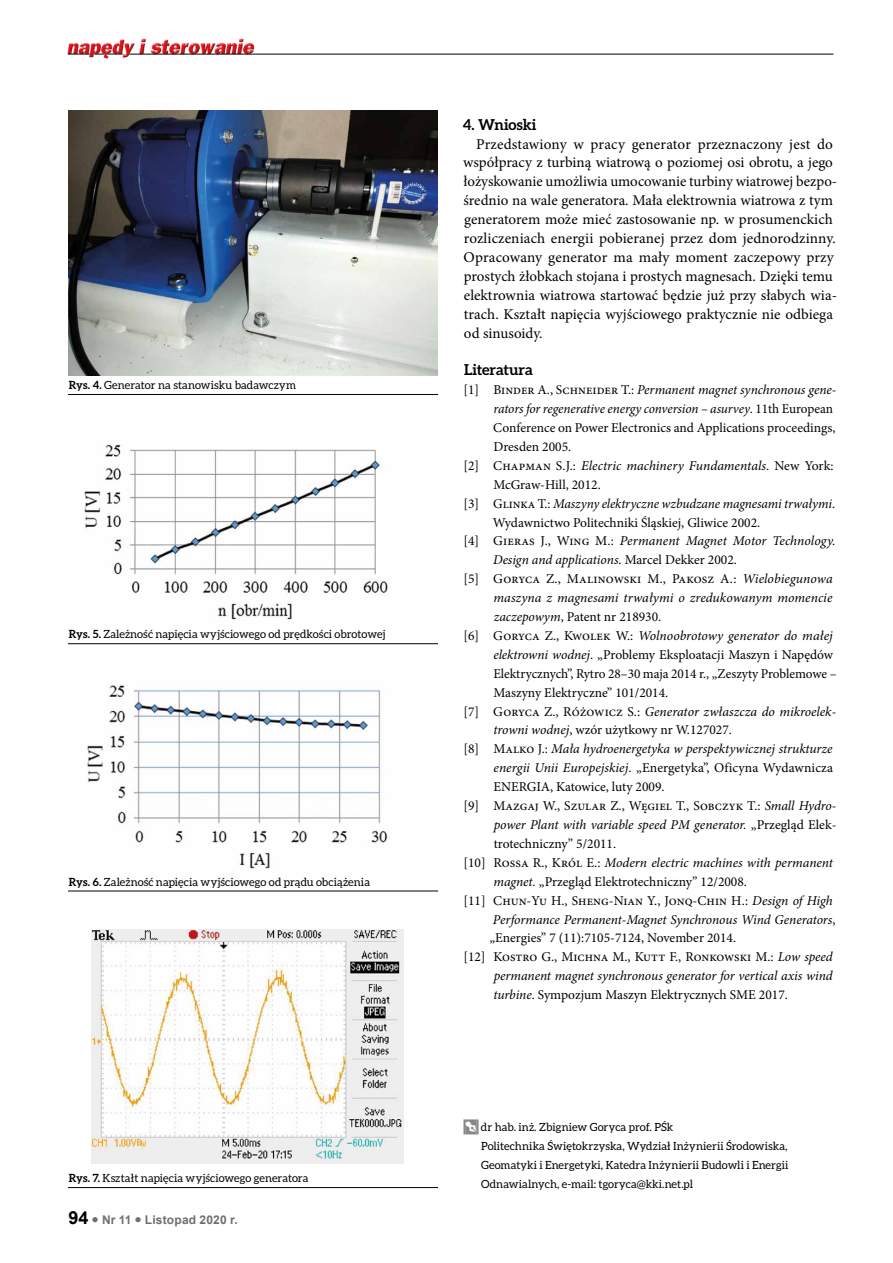
<style>
.page{position:relative;width:893px;height:1263px;background:#fff}
.page>*{position:absolute;margin:0;border:0;box-sizing:border-box;transform-origin:0 0}
.t1{font:15px/18.9px "Minion Pro";letter-spacing:.005em;color:#000}
.t2{font:700 15px "Aleo";letter-spacing:-.005em;color:#000}
.t3{font:13.5px "Minion Pro";color:#000}
.t4{font:italic 13.5px "Minion Pro";letter-spacing:-.005em;color:#000}
.t5{font:700 12px "Arial";letter-spacing:.015em;color:#706f6f}
.t6{font:11.25px/18.9px "Aleo";letter-spacing:.01em;color:#000}
.s1{font-weight:700}
.s2{font-size:18px;color:#000}
.s3{font-style:normal}
.s4{font-style:italic}
</style>
<div class="page">
<img style="left:67px;top:38px;width:190px;height:21px">
<hr style="left:129px;top:54px;width:704px;height:1px;background:#000">
<svg style="left:68px;top:54px;width:55px;height:1px"></svg>
<hr style="left:68px;top:394px;width:370px;height:1px;background:#000">
<hr style="left:68px;top:643px;width:370px;height:1px;background:#000">
<hr style="left:68px;top:1187px;width:370px;height:1px;background:#000">
<img style="left:68px;top:111px;width:370px;height:264px">
<img style="left:84px;top:444px;width:304px;height:176px">
<img style="left:87px;top:685px;width:301px;height:184px">
<img style="left:92px;top:930px;width:312px;height:234px">
<hr style="left:68px;top:891px;width:370px;height:1px;background:#000">
<hr style="left:463px;top:1119px;width:3px;height:15px;background:#878787">
<svg style="left:466px;top:1119px;width:12px;height:15px"></svg>
<p class="t6" style="left:69px;top:376px;width:229px"><span class="s1">Rys. 4.</span> Generator na stanowisku badawczym</p>
<p class="t6" style="left:69px;top:625px;width:318px"><span class="s1">Rys. 5.</span> Zależność napięcia wyjściowego od prędkości obrotowej</p>
<p class="t6" style="left:69px;top:872px;width:303px"><span class="s1">Rys. 6.</span> Zależność napięcia wyjściowego od prądu obciążenia</p>
<p class="t6" style="left:69px;top:1169px;width:241px"><span class="s1">Rys. 7.</span> Kształt napięcia wyjściowego generatora</p>
<p class="t5" style="left:68px;top:1212px;width:171px"><span class="s2">94</span> ● Nr 11 ● Listopad 2020 r.</p>
<p class="t2" style="left:463px;top:116px;width:75px">4. Wnioski</p>
<p class="t1" style="left:463px;top:134px;width:375px;text-indent:13px">Przedstawiony w pracy generator przeznaczony jest do współpracy z turbiną wiatrową o poziomej osi obrotu, a jego łożyskowanie umożliwia umocowanie turbiny wiatrowej bezpo&shy;średnio na wale generatora. Mała elektrownia wiatrowa z tym generatorem może mieć zastosowanie np. w prosumenckich rozliczeniach energii pobieranej przez dom jednorodzinny.<br>Opracowany generator ma mały moment zaczepowy przy prostych żłobkach stojana i prostych magnesach. Dzięki temu elektrownia wiatrowa startować będzie już przy słabych wia&shy;trach. Kształt napięcia wyjściowego praktycznie nie odbiega od sinusoidy.</p>
<p class="t2" style="left:464px;top:361px;width:70px">Literatura</p>
<p class="t4" style="left:463px;top:381px;width:375px"><span class="s3">[1] Binder A., Schneider T.:</span> Permanent magnet synchronous gene-</p>
<p class="t4" style="left:494px;top:400px;width:341px">rators for regenerative energy conversion – asurvey<span class="s3">. 11th European</span></p>
<p class="t3" style="left:493px;top:419px;width:344px">Conference on Power Electronics and Applications proceedings,</p>
<p class="t3" style="left:493px;top:438px;width:79px">Dresden 2005.</p>
<p class="t4" style="left:463px;top:456px;width:372px"><span class="s3">[2] Chapman S.J.:</span> Electric machinery Fundamentals<span class="s3">. New York:</span></p>
<p class="t3" style="left:493px;top:475px;width:109px">McGraw-Hill, 2012.</p>
<p class="t4" style="left:463px;top:494px;width:373px"><span class="s3">[3] Glinka T.:</span> Maszyny elektryczne wzbudzane magnesami trwałymi<span class="s3">.</span></p>
<p class="t3" style="left:493px;top:513px;width:269px">Wydawnictwo Politechniki Śląskiej, Gliwice 2002.</p>
<p class="t4" style="left:463px;top:532px;width:374px"><span class="s3">[4] Gieras J., Wing M.:</span> Permanent Magnet Motor Technology.</p>
<p class="t4" style="left:493px;top:551px;width:245px">Design and applications<span class="s3">. Marcel Dekker 2002.</span></p>
<p class="t3" style="left:463px;top:570px;width:371px">[5] Goryca Z., Malinowski M., Pakosz A.: <span class="s4">Wielobiegunowa</span></p>
<p class="t4" style="left:493px;top:589px;width:340px">maszyna z magnesami trwałymi o zredukowanym momencie</p>
<p class="t3" style="left:494px;top:608px;width:169px"><span class="s4">zaczepowym</span>, Patent nr 218930.</p>
<p class="t4" style="left:463px;top:626px;width:371px"><span class="s3">[6] Goryca Z., Kwolek W.:</span> Wolnoobrotowy generator do małej</p>
<p class="t3" style="left:493px;top:645px;width:341px"><span class="s4">elektrowni wodnej</span>. „Problemy Eksploatacji Maszyn i Napędów</p>
<p class="t3" style="left:493px;top:664px;width:345px">Elektrycznych”, Rytro 28–30 maja 2014 r., „Zeszyty Problemowe –</p>
<p class="t3" style="left:493px;top:683px;width:176px">Maszyny Elektryczne” 101/2014.</p>
<p class="t4" style="left:463px;top:702px;width:374px"><span class="s3">[7] Goryca Z., Różowicz S.:</span> Generator zwłaszcza do mikroelek-</p>
<p class="t3" style="left:493px;top:721px;width:240px"><span class="s4">trowni wodnej</span>, wzór użytkowy nr W.127027.</p>
<p class="t4" style="left:463px;top:740px;width:371px"><span class="s3">[8] Malko J.:</span> Mała hydroenergetyka w perspektywicznej strukturze</p>
<p class="t3" style="left:493px;top:759px;width:341px"><span class="s4">energii Unii Europejskiej</span>. „Energetyka”, Oficyna Wydawnicza</p>
<p class="t3" style="left:493px;top:778px;width:173px">ENERGIA, Katowice, luty 2009.</p>
<p class="t3" style="left:463px;top:797px;width:375px">[9] Mazgaj W., Szular Z., Węgiel T., Sobczyk T.: <span class="s4">Small Hydro-</span></p>
<p class="t4" style="left:494px;top:815px;width:344px">power Plant with variable speed PM generator. <span class="s3">„Przegląd Elek-</span></p>
<p class="t3" style="left:494px;top:834px;width:124px">trotechniczny” 5/2011.</p>
<p class="t4" style="left:463px;top:853px;width:371px"><span class="s3">[10] Rossa R., Król E.:</span> Modern electric machines with permanent</p>
<p class="t3" style="left:493px;top:872px;width:255px"><span class="s4">magnet.</span> „Przegląd Elektrotechniczny” 12/2008.</p>
<p class="t3" style="left:463px;top:891px;width:371px">[11] Chun-Yu H., Sheng-Nian Y., Jonq-Chin H.: <span class="s4">Design of High</span></p>
<p class="t4" style="left:493px;top:910px;width:344px">Performance Permanent-Magnet Synchronous Wind Generators<span class="s3">,</span></p>
<p class="t3" style="left:489px;top:929px;width:248px">„Energies” 7 (11):7105-7124, November 2014.</p>
<p class="t3" style="left:463px;top:948px;width:371px">[12] Kostro G., Michna M., Kutt F., Ronkowski M.: <span class="s4">Low speed</span></p>
<p class="t4" style="left:494px;top:967px;width:341px">permanent magnet synchronous generator for vertical axis wind</p>
<p class="t3" style="left:493px;top:986px;width:296px"><span class="s4">turbine</span>. Sympozjum Maszyn Elektrycznych SME 2017.</p>
<p class="t6" style="left:481px;top:1118px;width:309px">dr hab. inż. Zbigniew Goryca prof. PŚk<br>Politechnika Świętokrzyska, Wydział Inżynierii Środowiska, Geomatyki i Energetyki, Katedra Inżynierii Budowli i Energii Odnawialnych, e-mail: tgoryca@kki.net.pl</p>
</div>
